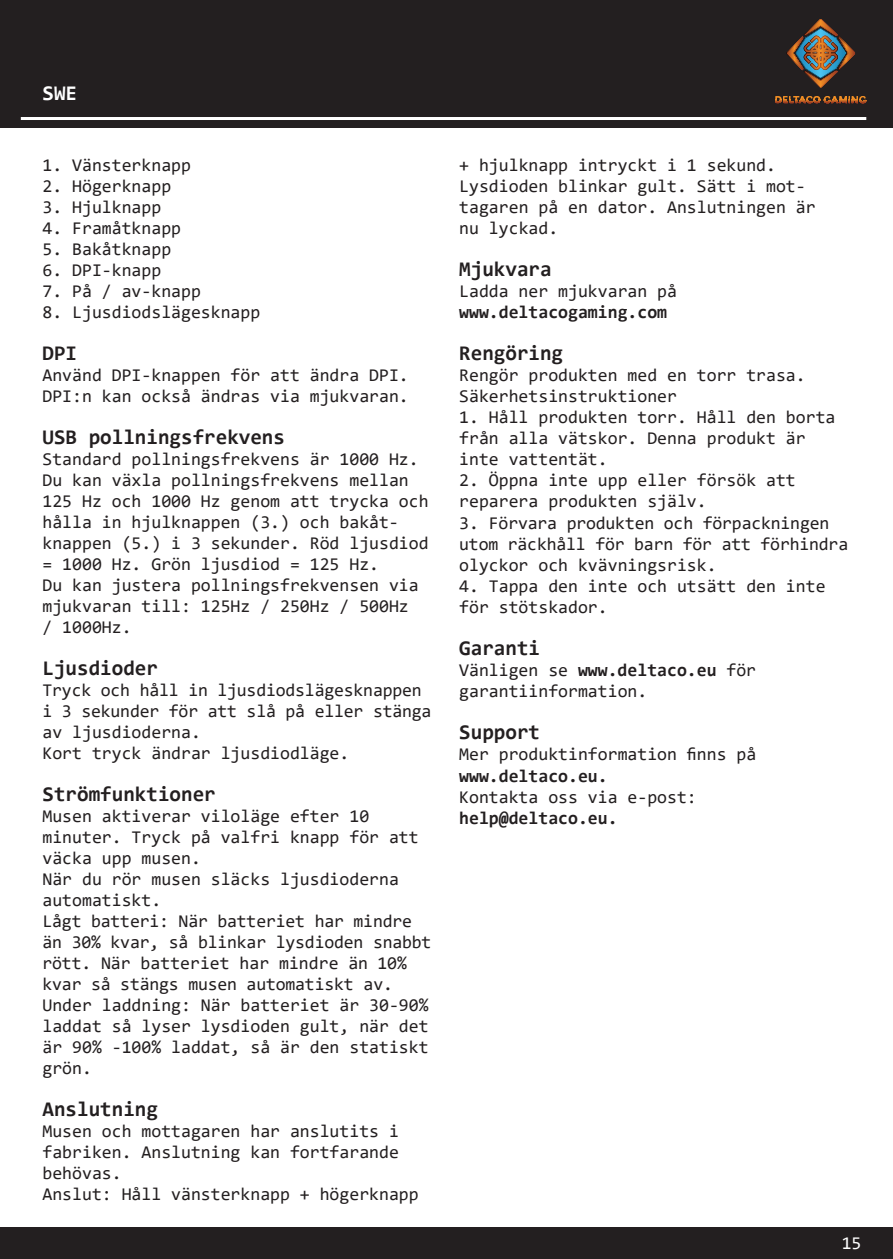
<style>
.page{position:relative;width:893px;height:1259px;background:#fff}
.page>*{position:absolute;margin:0;border:0;box-sizing:border-box;transform-origin:0 0}
.t1{font:700 21px "Consolas";color:#231f20}
.t2{font:700 21px "Consolas";color:#fff}
.t3{font:18px/21px "Consolas";color:#231f20}
.t4{font:700 18px "Consolas";color:#231f20}
.t5{font:18px "Consolas";color:#fff}
.s1{font-weight:700}
</style>
<div class="page">
<div style="left:0;top:0;width:893px;height:128px;background:#231f20"></div>
<div style="left:0;top:1227px;width:893px;height:32px;background:#231f20"></div>
<svg style="left:775px;top:96px;width:91px;height:8px"></svg>
<svg style="left:786px;top:19px;width:69px;height:69px"></svg>
<hr style="left:21px;top:117px;width:845px;height:3px;background:#fff">
<p class="t2" style="left:43px;top:79px;width:36px">SWE</p>
<p class="t3" style="left:43px;top:154px;width:150px">1. Vänsterknapp</p>
<p class="t3" style="left:43px;top:175px;width:130px">2. Högerknapp</p>
<p class="t3" style="left:43px;top:196px;width:120px">3. Hjulknapp</p>
<p class="t3" style="left:43px;top:217px;width:140px">4. Framåtknapp</p>
<p class="t3" style="left:43px;top:238px;width:130px">5. Bakåtknapp</p>
<p class="t3" style="left:43px;top:259px;width:120px">6. DPI-knapp</p>
<p class="t3" style="left:43px;top:280px;width:160px">7. På / av-knapp</p>
<p class="t3" style="left:43px;top:301px;width:219px">8. Ljusdiodslägesknapp</p>
<p class="t1" style="left:43px;top:339px;width:36px">DPI</p>
<p class="t3" style="left:43px;top:364px;width:368px">Använd DPI-knappen för att ändra DPI.<br>DPI:n kan också ändras via mjukvaran.</p>
<p class="t1" style="left:43px;top:423px;width:244px">USB pollningsfrekvens</p>
<p class="t3" style="left:43px;top:448px;width:388px">Standard pollningsfrekvens är 1000 Hz.<br>Du kan växla pollningsfrekvens mellan 125 Hz och 1000 Hz genom att trycka och hålla in hjulknappen (3.) och bakåt&shy;knappen (5.) i 3 sekunder. Röd ljusdiod = 1000 Hz. Grön ljusdiod = 125 Hz.<br>Du kan justera pollningsfrekvensen via mjukvaran till: 125Hz / 250Hz / 500Hz<br>/ 1000Hz.</p>
<p class="t1" style="left:43px;top:654px;width:117px">Ljusdioder</p>
<p class="t3" style="left:43px;top:679px;width:390px">Tryck och håll in ljusdiodslägesknappen i 3 sekunder för att slå på eller stänga av ljusdioderna.<br>Kort tryck ändrar ljusdiodläge.</p>
<p class="t1" style="left:43px;top:780px;width:175px">Strömfunktioner</p>
<p class="t3" style="left:43px;top:805px;width:390px">Musen aktiverar viloläge efter 10 minuter. Tryck på valfri knapp för att väcka upp musen.<br>När du rör musen släcks ljusdioderna automatiskt.<br>Lågt batteri: När batteriet har mindre än 30% kvar, så blinkar lysdioden snabbt rött. När batteriet har mindre än 10% kvar så stängs musen automatiskt av.<br>Under laddning: När batteriet är 30-90% laddat så lyser lysdioden gult, när det är 90% -100% laddat, så är den statiskt grön.</p>
<p class="t1" style="left:43px;top:1095px;width:117px">Anslutning</p>
<p class="t3" style="left:43px;top:1120px;width:378px">Musen och mottagaren har anslutits i fabriken. Anslutning kan fortfarande behövas.<br>Anslut: Håll vänsterknapp + högerknapp</p>
<p class="t3" style="left:459px;top:154px;width:358px">+ hjulknapp intryckt i 1 sekund.<br>Lysdioden blinkar gult. Sätt i mot&shy;tagaren på en dator. Anslutningen är nu lyckad.</p>
<p class="t1" style="left:459px;top:255px;width:94px">Mjukvara</p>
<p class="t3" style="left:459px;top:280px;width:219px">Ladda ner mjukvaran på</p>
<p class="t4" style="left:459px;top:301px;width:209px">www.deltacogaming.com</p>
<p class="t1" style="left:459px;top:340px;width:105px">Rengöring</p>
<p class="t3" style="left:459px;top:364px;width:348px">Rengör produkten med en torr trasa.<br>Säkerhetsinstruktioner</p>
<p class="t3" style="left:459px;top:406px;width:378px">1. Håll produkten torr. Håll den borta från alla vätskor. Denna produkt är inte vattentät.</p>
<p class="t3" style="left:459px;top:469px;width:338px">2. Öppna inte upp eller försök att reparera produkten själv.</p>
<p class="t3" style="left:459px;top:511px;width:390px">3. Förvara produkten och förpackningen utom räckhåll för barn för att förhindra olyckor och kvävningsrisk.</p>
<p class="t3" style="left:459px;top:574px;width:368px">4. Tappa den inte och utsätt den inte för stötskador.</p>
<p class="t1" style="left:459px;top:634px;width:82px">Garanti</p>
<p class="t3" style="left:459px;top:659px;width:298px">Vänligen se <span class="s1">www.deltaco.eu</span> för garantiinformation.</p>
<p class="t1" style="left:459px;top:719px;width:82px">Support</p>
<p class="t3" style="left:459px;top:743px;width:299px">Mer produktinformation finns på</p>
<p class="t4" style="left:459px;top:764px;width:150px">www.deltaco.eu.</p>
<p class="t3" style="left:459px;top:786px;width:239px">Kontakta oss via e-post:</p>
<p class="t4" style="left:459px;top:807px;width:160px">help@deltaco.eu.</p>
<p class="t5" style="left:842px;top:1230px;width:21px">15</p>
</div>
